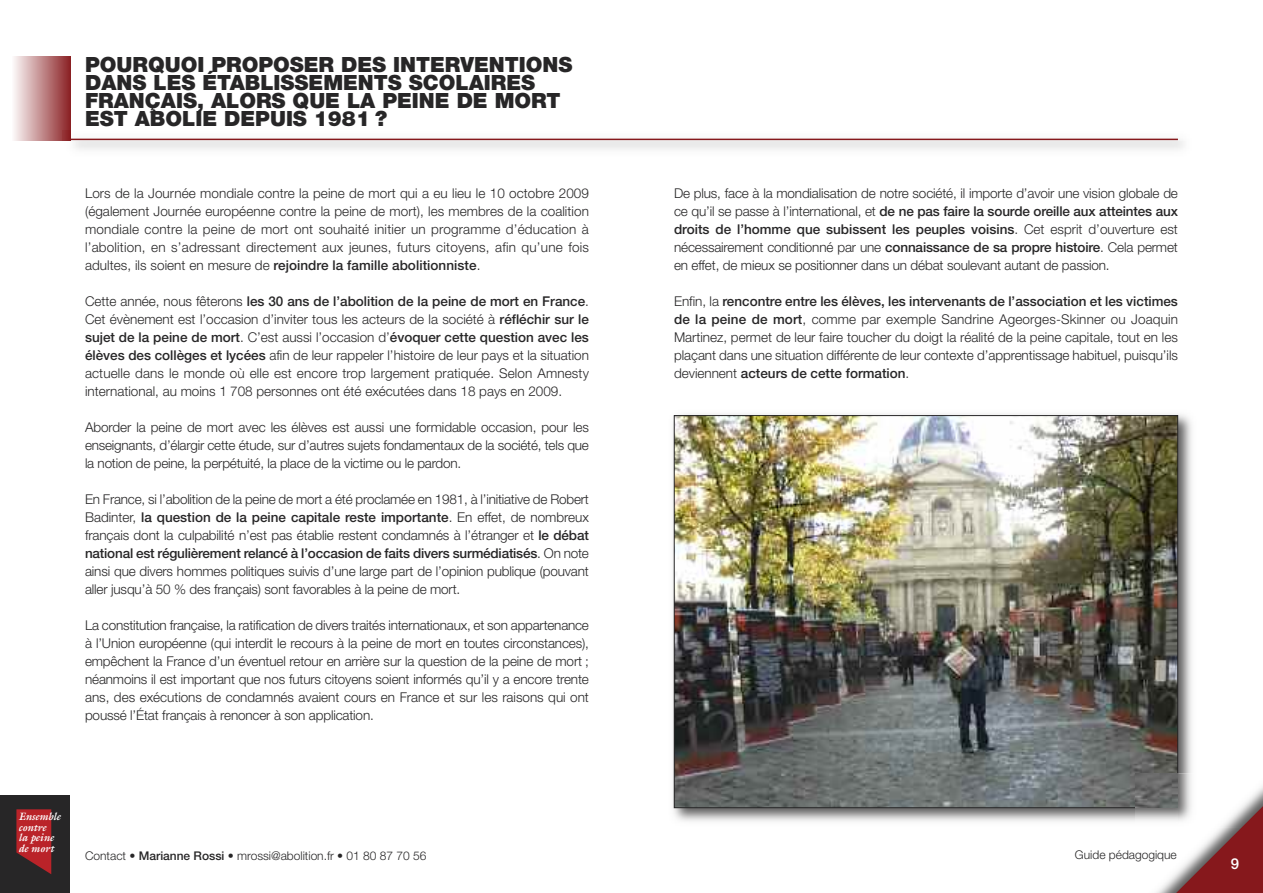
<style>
.page{position:relative;width:1263px;height:893px;background:#fff}
.page>*{position:absolute;margin:0;border:0;box-sizing:border-box;transform-origin:0 0}
.t1{font:900 21px/18px "Helvetica Neue";color:#272627}
.t2{font:500 15px "Helvetica Neue";color:#fff}
.t3{font:300 13.5px/18px "Helvetica Neue";letter-spacing:-.01em;color:#272627;text-align:justify}
.t4{font:300 12px "Helvetica Neue";color:#272627}
.t5{font:italic 700 10.65px/10.6px "Galliard";letter-spacing:-.01em;color:#fff}
.s1{font-weight:500}
</style>
<div class="page">
<div style="left:0;top:795px;width:69px;height:98px;background:#272627"></div>
<svg style="left:16px;top:809px;width:35px;height:65px"></svg>
<img style="left:673px;top:414px;width:519px;height:408px">
<img style="left:676px;top:417px;width:500px;height:389px">
<img style="left:1135px;top:773px;width:128px;height:120px">
<svg style="left:1159px;top:787px;width:104px;height:106px"></svg>
<div style="left:13px;top:57px;width:58px;height:83px;background:linear-gradient(to right,#fbf7f7,#8c2327)"></div>
<img style="left:62px;top:140px;width:1121px;height:10px">
<svg style="left:62px;top:131px;width:9px;height:9px"></svg>
<hr style="left:71px;top:139px;width:1107px;height:1px;background:#86181c">
<h1 class="t1" style="left:85px;top:57px;width:489px">POURQUOI PROPOSER DES INTERVENTIONS DANS LES ÉTABLISSEMENTS SCOLAIRES FRANÇAIS, ALORS QUE LA PEINE DE MORT EST ABOLIE DEPUIS 1981 ?</h1>
<p class="t3" style="left:85px;top:185px;width:505px">Lors de la Journée mondiale contre la peine de mort qui a eu lieu le 10 octobre 2009 (également Journée européenne contre la peine de mort), les membres de la coalition mondiale contre la peine de mort ont souhaité initier un programme d’éducation à l’abolition, en s’adressant directement aux jeunes, futurs citoyens, afin qu’une fois adultes, ils soient en mesure de <span class="s1">rejoindre la famille abolitionniste</span>.</p>
<p class="t3" style="left:85px;top:293px;width:505px">Cette année, nous fêterons <span class="s1">les 30 ans de l’abolition de la peine de mort en France</span>.<br>Cet évènement est l’occasion d’inviter tous les acteurs de la société à <span class="s1">réfléchir sur le sujet de la peine de mort</span>. C’est aussi l’occasion d’<span class="s1">évoquer cette question avec les élèves des collèges et lycées</span> afin de leur rappeler l’histoire de leur pays et la situation actuelle dans le monde où elle est encore trop largement pratiquée. Selon Amnesty international, au moins 1 708 personnes ont été exécutées dans 18 pays en 2009.</p>
<p class="t3" style="left:85px;top:419px;width:505px">Aborder la peine de mort avec les élèves est aussi une formidable occasion, pour les enseignants, d’élargir cette étude, sur d’autres sujets fondamentaux de la société, tels que la notion de peine, la perpétuité, la place de la victime ou le pardon.</p>
<p class="t3" style="left:85px;top:491px;width:505px">En France, si l’abolition de la peine de mort a été proclamée en 1981, à l’initiative de Robert Badinter, <span class="s1">la question de la peine capitale reste importante</span>. En effet, de nombreux français dont la culpabilité n’est pas établie restent condamnés à l’étranger et <span class="s1">le débat national est régulièrement relancé à l’occasion de faits divers surmédiatisés</span>. On note ainsi que divers hommes politiques suivis d’une large part de l’opinion publique (pouvant aller jusqu’à 50 % des français) sont favorables à la peine de mort.</p>
<p class="t3" style="left:85px;top:617px;width:505px">La constitution française, la ratification de divers traités internationaux, et son appartenance à l’Union européenne (qui interdit le recours à la peine de mort en toutes circonstances), empêchent la France d’un éventuel retour en arrière sur la question de la peine de mort ; néanmoins il est important que nos futurs citoyens soient informés qu’il y a encore trente ans, des exécutions de condamnés avaient cours en France et sur les raisons qui ont poussé l’État français à renoncer à son application.</p>
<p class="t5" style="left:19px;top:811px;width:44px">Ensemble contre<br>la peine de mort</p>
<p class="t4" style="left:85px;top:852px;width:343px">Contact • <span class="s1">Marianne Rossi</span> • mrossi@abolition.fr • 01 80 87 70 56</p>
<p class="t3" style="left:674px;top:185px;width:505px">De plus, face à la mondialisation de notre société, il importe d’avoir une vision globale de ce qu’il se passe à l’international, et <span class="s1">de ne pas faire la sourde oreille aux atteintes aux droits de l’homme que subissent les peuples voisins</span>. Cet esprit d’ouverture est nécessairement conditionné par une <span class="s1">connaissance de sa propre histoire</span>. Cela permet en effet, de mieux se positionner dans un débat soulevant autant de passion.</p>
<p class="t3" style="left:674px;top:293px;width:505px">Enfin, la <span class="s1">rencontre entre les élèves, les intervenants de l’association et les victimes de la peine de mort</span>, comme par exemple Sandrine Ageorges-Skinner ou Joaquin Martinez, permet de leur faire toucher du doigt la réalité de la peine capitale, tout en les plaçant dans une situation différente de leur contexte d’apprentissage habituel, puisqu’ils deviennent <span class="s1">acteurs de cette formation</span>.</p>
<p class="t4" style="left:1075px;top:850px;width:103px">Guide pédagogique</p>
<p class="t2" style="left:1231px;top:858px;width:10px">9</p>
</div>
